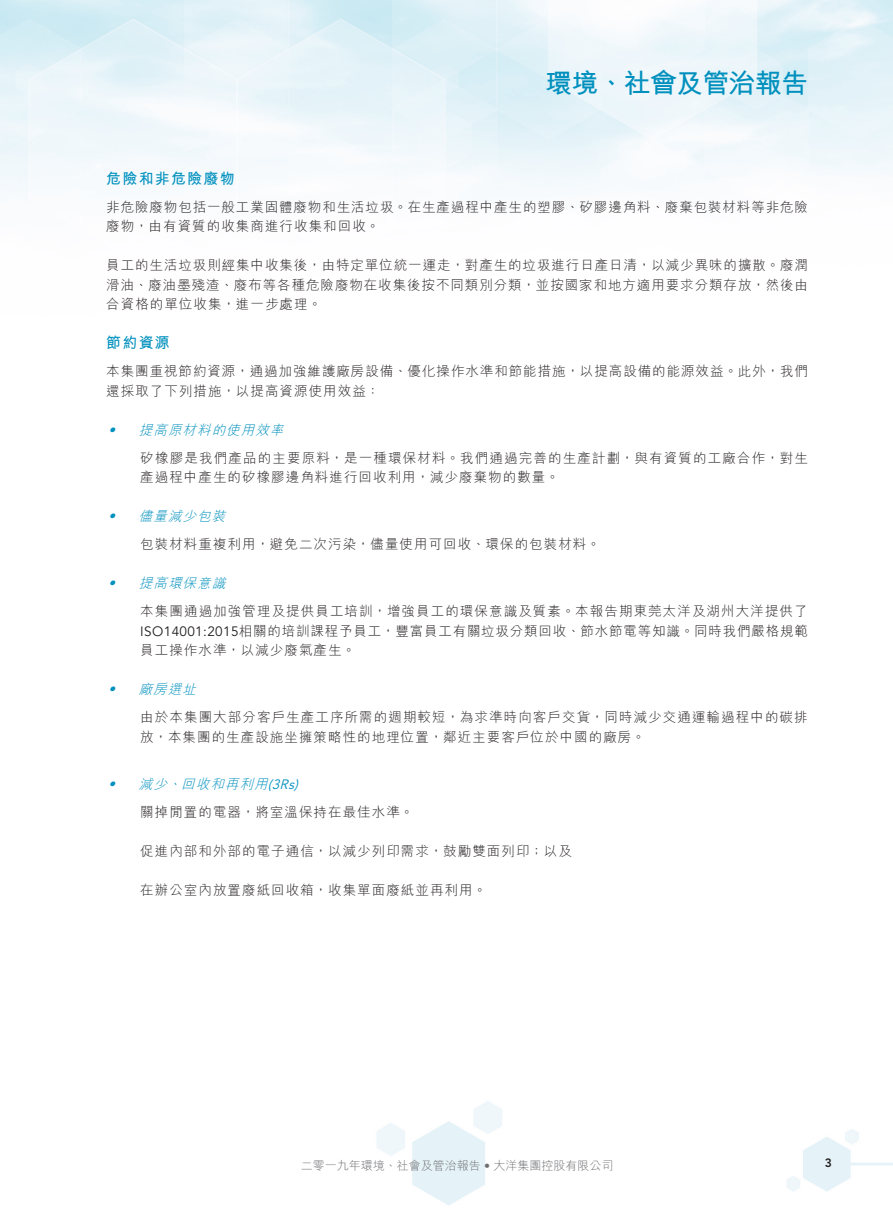
<style>
.page{position:relative;width:893px;height:1212px;background:#fff}
.page>*{position:absolute;margin:0;border:0;box-sizing:border-box;transform-origin:0 0}
.t1{font:700 27px "M Hei HK";letter-spacing:-.03em;color:#0090be}
._02_H2{font:700 15px "M Hei HK";letter-spacing:.08em;color:#0090be}
._00_txt{font:300 13.5px/19.5px "M Hei HK";letter-spacing:.08em;color:#231f20}
._04_H4{font:italic 300 13.5px "M Hei HK";color:#0090be}
.t2{font:300 12px "M Hei HK";color:#6c6d70}
.t3{font:800 12px "Avenir LT Std";color:#231f20}
.s1{font-family:"Avenir LT Std";font-weight:400}
</style>
<div class="page">
<h1 class="t1" style="left:545px;top:63px;width:264px">環境、社會及管治報告</h1>
<p class="_02_H2" style="left:106px;top:167px;width:130px">危險和非危險廢物</p>
<p class="_00_txt" style="left:106px;top:197px;width:703px">非危險廢物包括一般工業固體廢物和生活垃圾。在生產過程中產生的塑膠、矽膠邊角料、廢棄包裝材料等非危險廢物，由有資質的收集商進行收集和回收。</p>
<p class="_00_txt" style="left:106px;top:255px;width:703px;text-align:justify">員工的生活垃圾則經集中收集後，由特定單位統一運走，對產生的垃圾進行日產日清，以減少異味的擴散。廢潤滑油、廢油墨殘渣、廢布等各種危險廢物在收集後按不同類別分類，並按國家和地方適用要求分類存放，然後由合資格的單位收集，進一步處理。</p>
<p class="_02_H2" style="left:106px;top:332px;width:65px">節約資源</p>
<p class="_00_txt" style="left:106px;top:361px;width:703px">本集團重視節約資源，通過加強維護廠房設備、優化操作水準和節能措施，以提高設備的能源效益。此外，我們還採取了下列措施，以提高資源使用效益：</p>
<p class="_04_H4" style="left:105px;top:423px;width:19px">‧</p>
<p class="_04_H4" style="left:139px;top:423px;width:150px">提高原材料的使用效率</p>
<p class="_00_txt" style="left:140px;top:448px;width:669px">矽橡膠是我們產品的主要原料，是一種環保材料。我們通過完善的生產計劃，與有資質的工廠合作，對生產過程中產生的矽橡膠邊角料進行回收利用，減少廢棄物的數量。</p>
<p class="_04_H4" style="left:105px;top:509px;width:19px">‧</p>
<p class="_04_H4" style="left:139px;top:509px;width:91px">儘量減少包裝</p>
<p class="_00_txt" style="left:140px;top:534px;width:461px">包裝材料重複利用，避免二次污染，儘量使用可回收、環保的包裝材料。</p>
<p class="_04_H4" style="left:105px;top:576px;width:19px">‧</p>
<p class="_04_H4" style="left:139px;top:576px;width:91px">提高環保意識</p>
<p class="_00_txt" style="left:140px;top:601px;width:669px;text-align:justify">本集團通過加強管理及提供員工培訓，增強員工的環保意識及質素。本報告期東莞太洋及湖州大洋提供了<span class="s1">ISO14001:2015</span>相關的培訓課程予員工，豐富員工有關垃圾分類回收、節水節電等知識。同時我們嚴格規範員工操作水準，以減少廢氣產生。</p>
<p class="_04_H4" style="left:105px;top:682px;width:19px">‧</p>
<p class="_04_H4" style="left:139px;top:682px;width:62px">廠房選址</p>
<p class="_00_txt" style="left:140px;top:707px;width:669px">由於本集團大部分客戶生產工序所需的週期較短，為求準時向客戶交貨，同時減少交通運輸過程中的碳排放，本集團的生產設施坐擁策略性的地理位置，鄰近主要客戶位於中國的廠房。</p>
<p class="_04_H4" style="left:105px;top:777px;width:19px">‧</p>
<p class="_04_H4" style="left:139px;top:777px;width:165px">減少、回收和再利用<span class="s1">(3Rs)</span></p>
<p class="_00_txt" style="left:140px;top:802px;width:275px">關掉閒置的電器，將室溫保持在最佳水準。</p>
<p class="_00_txt" style="left:140px;top:841px;width:433px">促進內部和外部的電子通信，以減少列印需求，鼓勵雙面列印；以及</p>
<p class="_00_txt" style="left:140px;top:880px;width:348px">在辦公室內放置廢紙回收箱，收集單面廢紙並再利用。</p>
<p class="t2" style="left:301px;top:1159px;width:314px">二零一九年環境、社會及管治報告 <span class="s1">•</span> 大洋集團控股有限公司</p>
<p class="t3" style="left:825px;top:1156px;width:9px">3</p>
</div>
